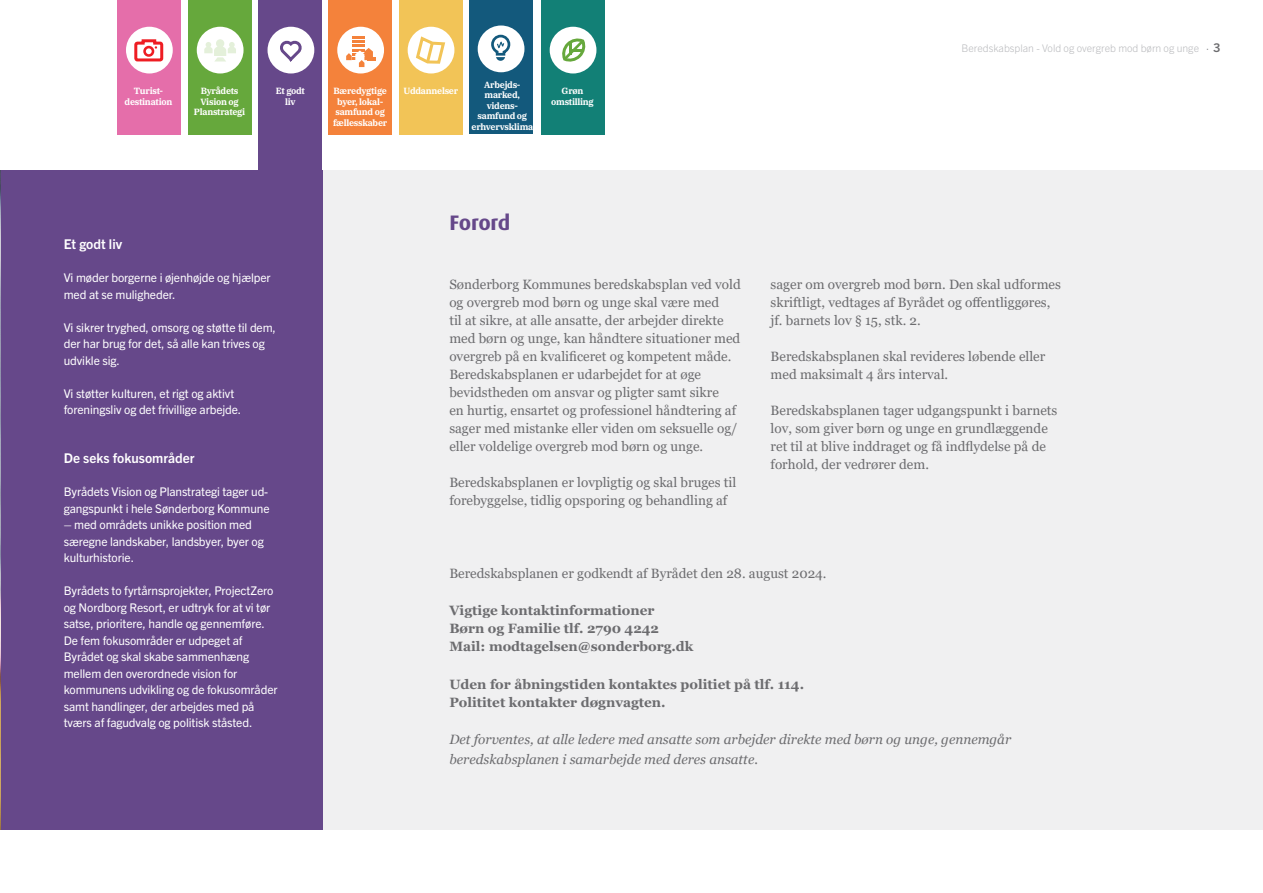
<style>
.page{position:relative;width:1263px;height:893px;background:#fff}
.page>*{position:absolute;margin:0;border:0;box-sizing:border-box;transform-origin:0 0}
.t1{font:700 21px "Dax Pro";letter-spacing:-.025em;color:#66488a;scale:1.05 1}
.t2{font:13.5px/18px "Georgia";color:#6c6c6f}
.t3{font:700 13.5px/18px "Georgia";color:#6c6c6f}
.t4{font:italic 13.5px/19.5px "Georgia";color:#6c6c6f}
.t5{font:700 13.5px "Trade Gothic Next LT Pro";color:#fff}
.t6{font:12px/16.5px "Trade Gothic Next LT Pro";letter-spacing:-.01em;color:#fff}
.t7{font:300 10.5px "Trade Gothic Next LT Pro";color:#babbbe}
.t8{font:700 9px/10.5px "IBM Plex Serif";letter-spacing:-.03em;color:#fff;text-align:center}
.s1{color:#6c6c6f}
.s2{font-weight:700;font-size:12px;color:#6c6c6f}
</style>
<div class="page">
<div style="left:321px;top:170px;width:942px;height:659px;background:#f0f0f1"></div>
<div style="left:0;top:170px;width:323px;height:659px;background:#66488a"></div>
<div style="left:469px;top:0;width:64px;height:134px;background:#13597c"></div>
<div style="left:478px;top:26px;width:46px;height:46px;background:#fff;border-radius:50%"></div>
<svg style="left:491px;top:34px;width:20px;height:27px"></svg>
<div style="left:541px;top:0;width:63px;height:135px;background:#128076"></div>
<div style="left:550px;top:27px;width:46px;height:46px;background:#fff;border-radius:50%"></div>
<svg style="left:562px;top:39px;width:23px;height:23px"></svg>
<div style="left:399px;top:0;width:63px;height:135px;background:#f2c457"></div>
<div style="left:408px;top:27px;width:46px;height:46px;background:#fff;border-radius:50%"></div>
<svg style="left:416px;top:36px;width:30px;height:28px"></svg>
<div style="left:117px;top:0;width:64px;height:135px;background:#e56eaa"></div>
<div style="left:126px;top:27px;width:47px;height:46px;background:#fff;border-radius:50%"></div>
<svg style="left:134px;top:39px;width:30px;height:23px"></svg>
<div style="left:328px;top:0;width:64px;height:135px;background:#f4823b"></div>
<div style="left:337px;top:27px;width:47px;height:46px;background:#fff;border-radius:50%"></div>
<svg style="left:346px;top:36px;width:30px;height:31px"></svg>
<div style="left:258px;top:0;width:64px;height:200px;background:#66488a"></div>
<div style="left:268px;top:27px;width:46px;height:46px;background:#fff;border-radius:50%"></div>
<svg style="left:280px;top:40px;width:22px;height:22px"></svg>
<div style="left:188px;top:0;width:63px;height:135px;background:#66a83c"></div>
<div style="left:197px;top:27px;width:47px;height:46px;background:#fff;border-radius:50%"></div>
<svg style="left:204px;top:39px;width:32px;height:23px"></svg>
<img style="left:0;top:170px;width:1px;height:659px">
<p class="t8" style="left:194px;top:85px;width:53px">Byrådets<br>Vision og<br>Planstrategi</p>
<p class="t8" style="left:134px;top:85px;width:31px">Turist-</p>
<p class="t8" style="left:404px;top:85px;width:56px">Uddannelser</p>
<p class="t8" style="left:125px;top:96px;width:49px">destination</p>
<p class="t8" style="left:333px;top:85px;width:56px">Bæredygtige byer, lokal&shy;samfund og fællesskaber</p>
<p class="t8" style="left:276px;top:85px;width:31px">Et godt liv</p>
<p class="t8" style="left:471px;top:79px;width:63px">Arbejds&shy;marked, videns&shy;samfund og erhvervsklima</p>
<p class="t8" style="left:551px;top:85px;width:44px">Grøn omstilling</p>
<h1 class="t1" style="left:449px;top:209px;width:60px">Forord</h1>
<p class="t7" style="left:961px;top:41px;width:260px">Beredskabsplan - Vold og overgreb mod børn og unge <span class="s1">·</span> <span class="s2">3</span></p>
<p class="t5" style="left:64px;top:235px;width:60px">Et godt liv</p>
<p class="t6" style="left:64px;top:269px;width:208px">Vi møder borgerne i øjenhøjde og hjælper med at se muligheder.</p>
<p class="t6" style="left:64px;top:318px;width:214px">Vi sikrer tryghed, omsorg og støtte til dem, der har brug for det, så alle kan trives og udvikle sig.</p>
<p class="t6" style="left:64px;top:384px;width:179px">Vi støtter kulturen, et rigt og aktivt foreningsliv og det frivillige arbejde.</p>
<p class="t5" style="left:64px;top:449px;width:132px">De seks fokusområder</p>
<p class="t6" style="left:64px;top:483px;width:207px">Byrådets Vision og Planstrategi tager ud&shy;gangspunkt i hele Sønderborg Kommune</p>
<p class="t6" style="left:64px;top:516px;width:202px">– med områdets unikke position med særegne landskaber, landsbyer, byer og kulturhistorie.</p>
<p class="t6" style="left:64px;top:582px;width:215px">Byrådets to fyrtårnsprojekter, ProjectZero og Nordborg Resort, er udtryk for at vi tør satse, prioritere, handle og gennemføre.<br>De fem fokusområder er udpeget af Byrådet og skal skabe sammenhæng mellem den overordnede vision for kommunens udvikling og de fokusområder samt handlinger, der arbejdes med på tværs af fagudvalg og politisk ståsted.</p>
<p class="t2" style="left:449px;top:276px;width:293px">Sønderborg Kommunes beredskabsplan ved vold og overgreb mod børn og unge skal være med<br>til at sikre, at alle ansatte, der arbejder direkte med børn og unge, kan håndtere situationer med overgreb på en kvalificeret og kompetent måde.<br>Beredskabsplanen er udarbejdet for at øge bevidstheden om ansvar og pligter samt sikre<br>en hurtig, ensartet og professionel håndtering af sager med mistanke eller viden om seksuelle og/ eller voldelige overgreb mod børn og unge.</p>
<p class="t2" style="left:449px;top:474px;width:289px">Beredskabsplanen er lovpligtig og skal bruges til forebyggelse, tidlig opsporing og behandling af</p>
<p class="t2" style="left:771px;top:276px;width:292px">sager om overgreb mod børn. Den skal udformes skriftligt, vedtages af Byrådet og offentliggøres, jf. barnets lov § 15, stk. 2.</p>
<p class="t2" style="left:771px;top:348px;width:276px">Beredskabsplanen skal revideres løbende eller med maksimalt 4 års interval.</p>
<p class="t2" style="left:771px;top:402px;width:288px">Beredskabsplanen tager udgangspunkt i barnets lov, som giver børn og unge en grundlæggende ret til at blive inddraget og få indflydelse på de forhold, der vedrører dem.</p>
<p class="t2" style="left:449px;top:564px;width:379px">Beredskabsplanen er godkendt af Byrådet den 28. august 2024.</p>
<p class="t3" style="left:449px;top:602px;width:246px">Vigtige kontaktinformationer<br>Børn og Familie tlf. 2790 4242<br>Mail: modtagelsen@sonderborg.dk</p>
<p class="t3" style="left:449px;top:675px;width:356px">Uden for åbningstiden kontaktes politiet på tlf. 114.<br>Polititet kontakter døgnvagten.</p>
<p class="t4" style="left:449px;top:730px;width:563px">Det forventes, at alle ledere med ansatte som arbejder direkte med børn og unge, gennemgår beredskabsplanen i samarbejde med deres ansatte.</p>
</div>
